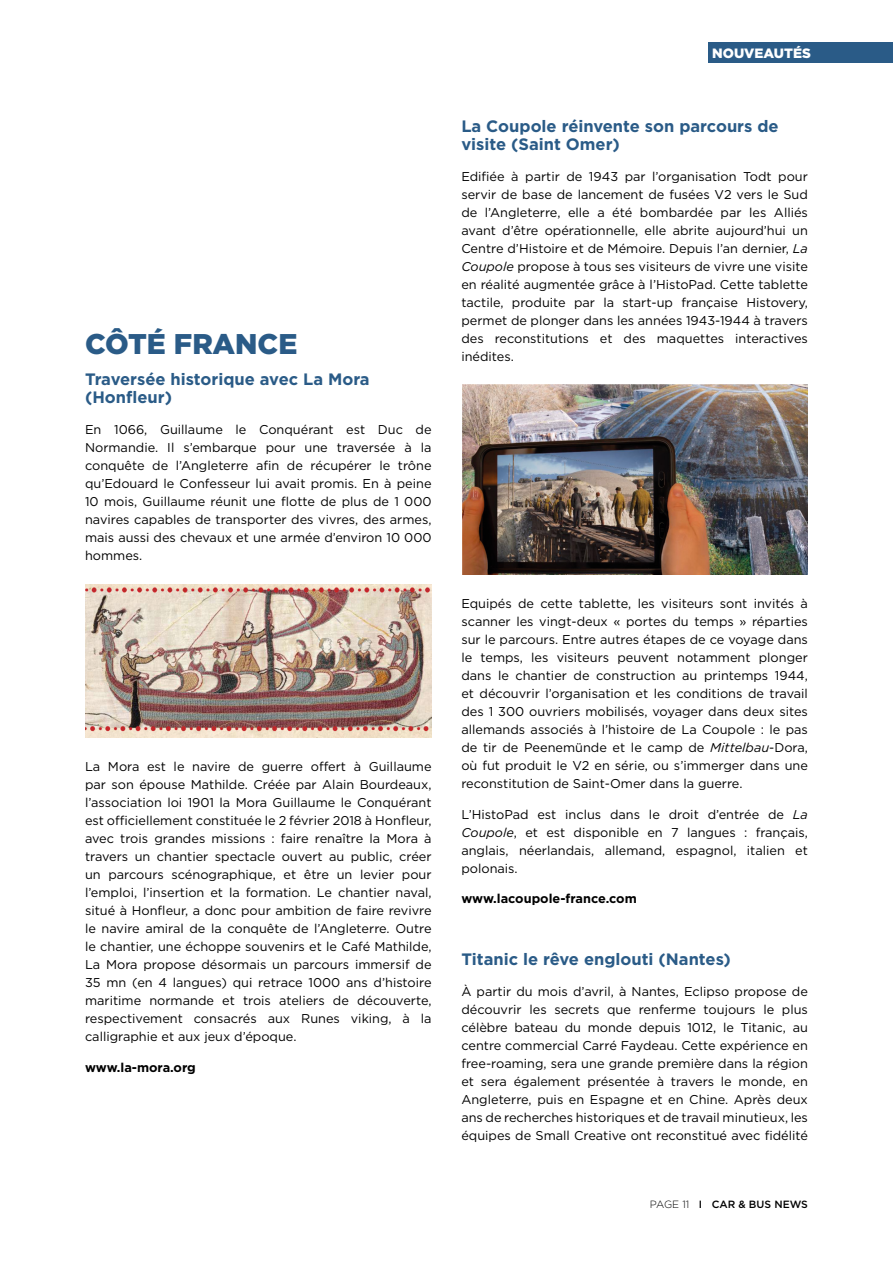
<style>
.page{position:relative;width:893px;height:1263px;background:#fff}
.page>*{position:absolute;margin:0;border:0;box-sizing:border-box;transform-origin:0 0}
.t1{font:900 28.5px "Gotham";color:#2a5b87}
.t2{font:700 16.5px/18px "Gotham";color:#2a5b87}
.t3{font:900 13.5px "Gotham";color:#fff}
.t4{font:12.75px/18px "Gotham";color:#000;text-align:justify}
.t5{font:700 12.75px "Gotham";color:#000}
.t6{font:500 10.5px "Gotham";color:#000}
.s1{font-style:italic}
.s2{font-weight:300}
</style>
<div class="page">
<div style="left:708px;top:43px;width:185px;height:20px;background:#2a5b87"></div>
<img style="left:85px;top:585px;width:347px;height:152px">
<img style="left:462px;top:385px;width:346px;height:190px">
<h1 class="t1" style="left:85px;top:325px;width:214px">CÔTÉ FRANCE</h1>
<p class="t2" style="left:85px;top:370px;width:286px">Traversée historique avec La Mora (Honfleur)</p>
<p class="t4" style="left:85px;top:420px;width:348px">En 1066, Guillaume le Conquérant est Duc de Normandie. Il s’embarque pour une traversée à la conquête de l’Angleterre afin de récupérer le trône qu’Edouard le Confesseur lui avait promis. En à peine 10 mois, Guillaume réunit une flotte de plus de 1 000 navires capables de transporter des vivres, des armes, mais aussi des chevaux et une armée d’environ 10 000 hommes.</p>
<p class="t4" style="left:85px;top:757px;width:348px">La Mora est le navire de guerre offert à Guillaume par son épouse Mathilde. Créée par Alain Bourdeaux, l’association loi 1901 la Mora Guillaume le Conquérant est officiellement constituée le 2 février 2018 à Honfleur, avec trois grandes missions : faire renaître la Mora à travers un chantier spectacle ouvert au public, créer un parcours scénographique, et être un levier pour l’emploi, l’insertion et la formation. Le chantier naval, situé à Honfleur, a donc pour ambition de faire revivre le navire amiral de la conquête de l’Angleterre. Outre le chantier, une échoppe souvenirs et le Café Mathilde, La Mora propose désormais un parcours immersif de 35 mn (en 4 langues) qui retrace 1000 ans d’histoire maritime normande et trois ateliers de découverte, respectivement consacrés aux Runes viking, à la calligraphie et aux jeux d’époque.</p>
<p class="t5" style="left:85px;top:1059px;width:112px">www.la-mora.org</p>
<p class="t3" style="left:712px;top:43px;width:100px">NOUVEAUTÉS</p>
<p class="t2" style="left:461px;top:117px;width:319px">La Coupole réinvente son parcours de visite (Saint Omer)</p>
<p class="t4" style="left:461px;top:167px;width:348px">Edifiée à partir de 1943 par l’organisation Todt pour servir de base de lancement de fusées V2 vers le Sud de l’Angleterre, elle a été bombardée par les Alliés avant d’être opérationnelle, elle abrite aujourd’hui un Centre d’Histoire et de Mémoire. Depuis l’an dernier, <span class="s1">La Coupole</span> propose à tous ses visiteurs de vivre une visite en réalité augmentée grâce à l’HistoPad. Cette tablette tactile, produite par la start-up française Histovery, permet de plonger dans les années 1943-1944 à travers des reconstitutions et des maquettes interactives inédites.</p>
<p class="t4" style="left:461px;top:594px;width:348px">Equipés de cette tablette, les visiteurs sont invités à scanner les vingt-deux « portes du temps » réparties sur le parcours. Entre autres étapes de ce voyage dans le temps, les visiteurs peuvent notamment plonger dans le chantier de construction au printemps 1944, et découvrir l’organisation et les conditions de travail des 1 300 ouvriers mobilisés, voyager dans deux sites allemands associés à l’histoire de La Coupole : le pas de tir de Peenemünde et le camp de <span class="s1">Mittelbau</span>-Dora, où fut produit le V2 en série, ou s’immerger dans une reconstitution de Saint-Omer dans la guerre.</p>
<p class="t4" style="left:461px;top:805px;width:348px">L’HistoPad est inclus dans le droit d’entrée de <span class="s1">La Coupole</span>, et est disponible en 7 langues : français, anglais, néerlandais, allemand, espagnol, italien et polonais.</p>
<p class="t5" style="left:461px;top:890px;width:177px">www.lacoupole-france.com</p>
<p class="t2" style="left:461px;top:950px;width:271px">Titanic le rêve englouti (Nantes)</p>
<p class="t4" style="left:461px;top:982px;width:348px">À partir du mois d’avril, à Nantes, Eclipso propose de découvrir les secrets que renferme toujours le plus célèbre bateau du monde depuis 1012, le Titanic, au centre commercial Carré Faydeau. Cette expérience en free-roaming, sera une grande première dans la région et sera é galement présentée à travers le monde, en Angleterre, puis en Espagne et en Chine. Après deux ans de recherches historiques et de travail minutieux, les équipes de Small Creative ont reconstitué avec fidélité</p>
<p class="t6" style="left:650px;top:1197px;width:160px"><span class="s2">PAGE 11</span> I CAR &amp; BUS NEWS</p>
</div>
